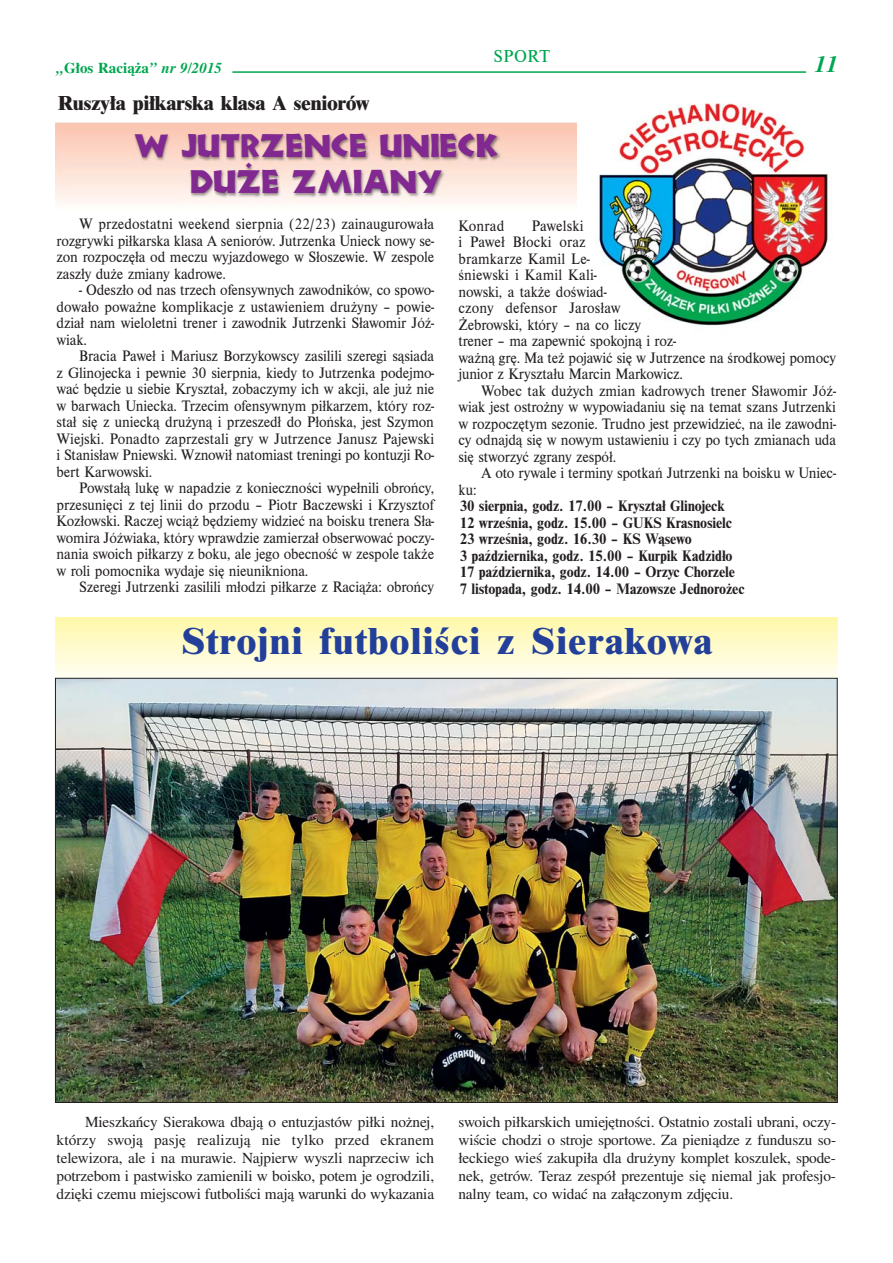
<style>
.page{position:relative;width:893px;height:1263px;background:#fff}
.page>*{position:absolute;margin:0;border:0;box-sizing:border-box;transform-origin:0 0}
.t1{font:700 expanded 39px "Nimbus Rom No 9 TCE";letter-spacing:.025em;color:#223f9a}
.t2{font:30px/36px "New Foundland";letter-spacing:-.03em;color:#812990;text-align:center}
.t3{font:700 expanded 21px "Nimbus Rom No 9 TCE";letter-spacing:-.02em;color:#231f20}
.t4{font:italic 700 21px "Ptimes";color:#00a650}
.t5{font:18px "Nimbus Rom DCE";letter-spacing:.025em;color:#00a650}
.t6{font:15.75px/16.5px "Nimbus Rom DCE";letter-spacing:-.01em;color:#231f20;text-align:justify;scale:.95 1}
.t7{font:700 15.75px/16.5px "Nimbus Rom DCE";letter-spacing:-.01em;color:#231f20;scale:.95 1}
.t8{font:15.3px/18px "Nimbus Rom No 9 LCE";letter-spacing:-.01em;color:#231f20;text-align:justify}
.t9{font:700 13.5px "Ptimes";color:#00a650}
.s1{font-style:italic}
</style>
<div class="page">
<hr style="left:232px;top:71px;width:574px;height:2px;background:#00a650">
<img style="left:591px;top:93px;width:246px;height:241px;border-radius:50%">
<img style="left:55px;top:122px;width:522px;height:81px">
<svg style="left:55px;top:618px;width:782px;height:60px"></svg>
<img style="left:57px;top:680px;width:778px;height:421px">
<p class="t5" style="left:493px;top:49px;width:58px">SPORT</p>
<p class="t9" style="left:57px;top:62px;width:167px"><span class="s1">„</span>G∏os Racià˝a<span class="s1">” nr 9/2015</span></p>
<h3 class="t4" style="left:815px;top:56px;width:25px">11</h3>
<h3 class="t3" style="left:58px;top:95px;width:313px">Ruszyła piłkarska klasa A seniorów</h3>
<h2 class="t2" style="left:133px;top:128px;width:367px">W JUTRZENCE UNIECK<br>DUŻE ZMIANY</h2>
<p class="t6" style="left:57px;top:217px;width:399px;text-indent:23px">W przed ostat ni week end sierp nia (22/23) za in au gu ro wa ła roz gryw ki pił kar ska kla sa A se nio rów. Ju trzen ka Unieck no wy se - zon roz po czę ła od me czu wy jaz do we go w Sło sze wie. W ze spo le za szły du że zmia ny ka dro we.</p>
<p class="t6" style="left:57px;top:283px;width:399px;text-indent:23px">- Ode szło od nas trzech ofen syw nych za wod ni ków, co spo wo - do wa ło po waż ne kom pli ka cje z usta wie niem dru ży ny – po wie - dział nam wie lo let ni tre ner i za wod nik Ju trzen ki Sła wo mir Jóź - wiak.</p>
<p class="t6" style="left:57px;top:349px;width:399px;text-indent:23px">Bra cia Pa weł i Ma riusz Bo rzy kow scy za si li li sze re gi są sia da z Gli no jec ka i pew nie 30 sierp nia, kie dy to Ju trzen ka po dej mo - wać bę dzie u sie bie Krysz tał, zo ba czy my ich w ak cji, ale już nie w bar wach Uniec ka. Trze cim ofen syw nym pił ka rzem, któ ry roz - stał się z uniec ką dru ży ną i prze szedł do Płoń ska, jest Szy mon Wiej ski. Po nad to za prze sta li gry w Ju trzen ce Ja nusz Pa jew ski i Sta ni sław Pniew ski. Wzno wił na to miast tre nin gi po kon tu zji Ro - bert Kar wow ski.</p>
<p class="t6" style="left:57px;top:481px;width:399px;text-indent:23px">Po wsta łą lu kę w na pa dzie z ko niecz no ści wy peł ni li obroń cy, prze su nię ci z tej li nii do przo du – Piotr Ba czew ski i Krzysz tof Ko złow ski. Ra czej wciąż bę dzie my wi dzieć na bo isku tre ne ra Sła - wo mi ra Jóź wia ka, któ ry wpraw dzie za mie rzał ob ser wo wać po czy - na nia swo ich pił karzy z bo ku, ale je go obec ność w ze spo le tak że w ro li po moc ni ka wy da je się nie unik nio na.</p>
<p class="t6" style="left:79px;top:580px;width:375px">Sze re gi Ju trzen ki za si li li mło dzi pił ka rze z Ra cią ża: obroń cy</p>
<p class="t6" style="left:458px;top:219px;width:399px;text-align:left;text-indent:73px">Pa wel ski<br>i Pa weł Błoc ki oraz<br>bram ka rze Ka mil Le -<br>śniew ski i Ka mil Ka li -<br>now ski, a także do świad -<br>czo ny de fen sor Ja ro sław<br>Że brow ski, któ ry – na co li czy<br>tre ner – ma za pew nić spo koj ną i roz -<br>waż ną grę. Ma też po ja wić się w Ju trzen ce na środ ko wej po mo cy ju nior z Krysz ta łu Mar cin Mar ko wicz.</p>
<p class="t6" style="left:458px;top:384px;width:399px;text-indent:23px">Wo bec tak du żych zmian ka dro wych tre ner Sła wo mir Jóź - wiak jest ostroż ny w wy po wia da niu się na te mat szans Ju trzen ki w roz po czę tym se zo nie. Trud no jest prze wi dzieć, na ile za wod ni - cy od naj dą się w no wym usta wie niu i czy po tych zmia nach uda się stwo rzyć zgra ny ze spół.</p>
<p class="t6" style="left:481px;top:466px;width:375px">A oto ry wa le i ter mi ny spo tkań Ju trzen ki na bo isku w Uniec -</p>
<p class="t6" style="left:458px;top:483px;width:20px">ku:</p>
<p class="t7" style="left:460px;top:499px;width:301px">30 sierp nia, godz. 17.00 – Krysz tał Gli no jeck<br>12 wrze śnia, godz. 15.00 – GUKS Kra sno sielc 23 wrze śnia, godz. 16.30 – KS Wą se wo<br>3 paź dzier ni ka, godz. 15.00 – Kur pik Ka dzi dło 17 paź dzier ni ka, godz. 14.00 – Orzyc Cho rze le 7 li sto pa da, godz. 14.00 – Ma zow sze Jed no ro żec</p>
<p class="t6" style="left:458px;top:219px;width:50px">Kon rad</p>
<h1 class="t1" style="left:181px;top:626px;width:533px">Stroj ni fut bo li ści z Sie ra ko wa</h1>
<p class="t8" style="left:57px;top:1114px;width:379px;text-indent:29px">Miesz kań cy Sie ra ko wa dba ją o en tu zja stów pił ki noż nej, któ rzy swo ją pa sję re ali zu ją nie tyl ko przed ekra nem telewizora, ale i na mu ra wie. Naj pierw wy szli na prze ciw ich po trze bom i pa stwi sko zamie ni li w bo isko, po tem je ogro dzi li, dzię ki cze mu miej sco wi fut bo li ści ma ją wa run ki do wy ka za nia</p>
<p class="t8" style="left:458px;top:1114px;width:379px">swo ich pił kar skich umie jęt no ści. Ostat nio zo sta li ubra ni, oczy - wi ście cho dzi o stro je spor to we. Za pie nią dze z fun du szu so - łec kie go wieś za ku pi ła dla dru ży ny kom plet ko szu lek, spode - nek, ge trów. Te raz ze spół pre zen tu je się nie mal jak pro fe sjo - nal ny te am, co wi dać na za łą czo nym zdję ciu.</p>
</div>
